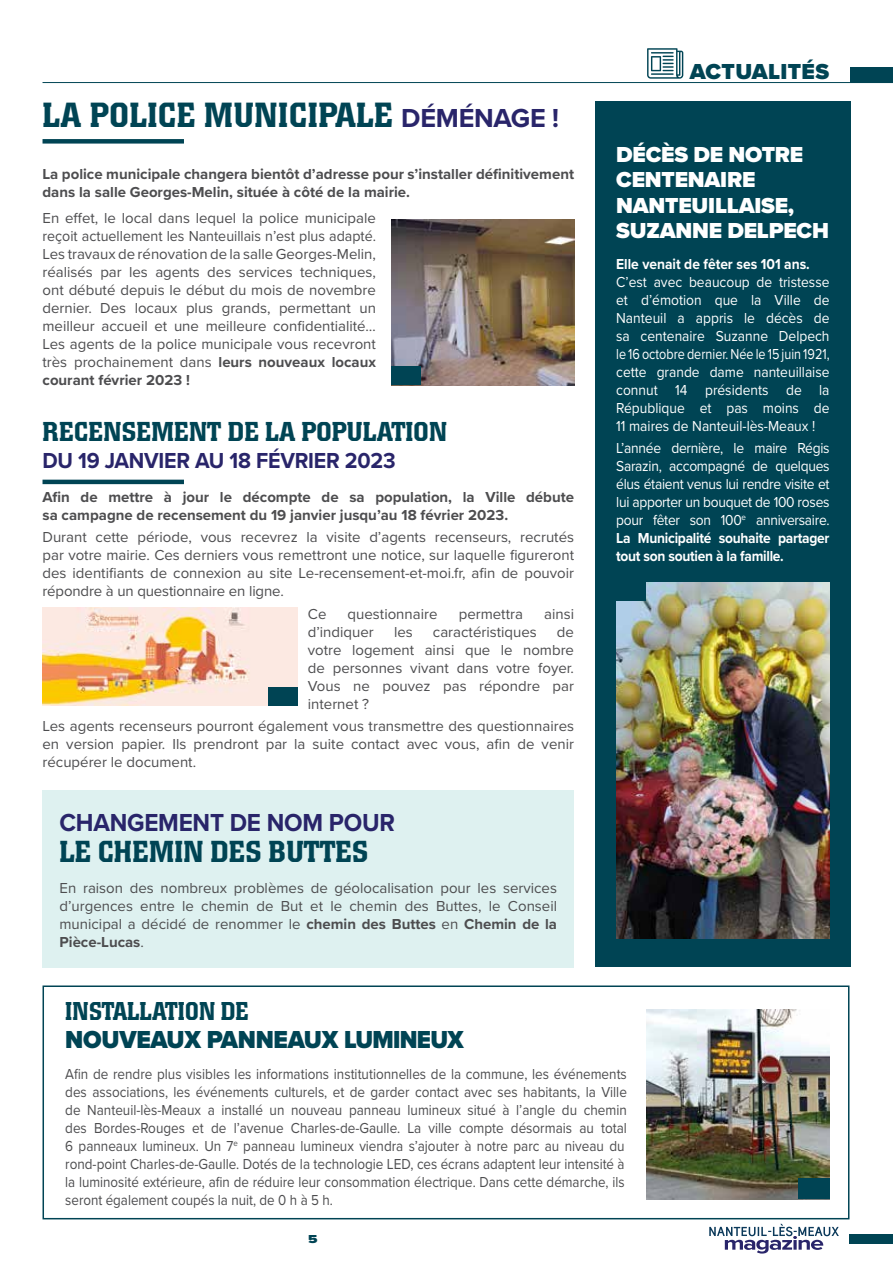
<style>
.page{position:relative;width:893px;height:1263px;background:#fff}
.page>*{position:absolute;margin:0;border:0;box-sizing:border-box;transform-origin:0 0}
.t1{font:500 34.5px "Colossalis";letter-spacing:.02em;color:#004454}
.t2{font:500 30px "Colossalis";letter-spacing:.01em;color:#004454}
.t3{font:500 27px "Colossalis";letter-spacing:.01em;color:#004454}
.t4{font:900 25.5px "Proxima Nova";letter-spacing:-.01em;color:#004454;scale:.95 1}
.t5{font:700 25.5px "Proxima Nova";letter-spacing:-.01em;color:#29256a;scale:.95 1}
.t6{font:500 25.5px "Colossalis";letter-spacing:-.01em;color:#004454;scale:.95 1}
.t7{font:900 22.5px/25.5px "Proxima Nova";letter-spacing:-.01em;color:#fff}
.t8{font:700 22.5px "Proxima Nova";letter-spacing:-.01em;color:#29256a;scale:.95 1}
.t9{font:900 22.5px "Proxima Nova";letter-spacing:.015em;color:#004454}
.t10{font:15px/18px "Proxima Nova";color:#4d4d4f;text-align:justify}
.t11{font:15px/18px "Proxima Nova";color:#4d4d4f;scale:.9 1}
.t12{font:15px/18px "Proxima Nova";letter-spacing:-.02em;color:#fff;text-align:justify;scale:.92 1}
.t13{font:700 15px/18px "Proxima Nova";color:#4d4d4f}
.t14{font:700 15px "Proxima Nova";color:#fff;scale:.92 1}
.t15{font:900 12px "Proxima Nova";color:#004454;scale:1.25 1}
.s1{font-family:"Proxima Nova";font-weight:700;font-size:27px;color:#29256a}
.s2{font-weight:700}
</style>
<div class="page">
<svg style="left:709px;top:1224px;width:130px;height:29px"></svg>
<div style="left:849px;top:1234px;width:44px;height:9px;background:#004454"></div>
<hr style="left:43px;top:82px;width:850px;height:1px;background:#004454">
<div style="left:850px;top:67px;width:43px;height:15px;background:#004454"></div>
<svg style="left:647px;top:48px;width:36px;height:31px"></svg>
<hr style="left:651px;top:73px;width:23px;height:2px;background:#004454">
<div style="left:595px;top:101px;width:256px;height:866px;background:#004454"></div>
<img style="left:616px;top:582px;width:214px;height:356px">
<div style="left:616px;top:582px;width:29px;height:19px;background:#004454"></div>
<div style="left:43px;top:790px;width:531px;height:177px;background:#def1f0"></div>
<div style="left:43px;top:139px;width:141px;height:5px;background:#004454"></div>
<img style="left:391px;top:220px;width:183px;height:165px">
<div style="left:391px;top:366px;width:29px;height:19px;background:#004454"></div>
<div style="left:43px;top:985px;width:806px;height:234px;border:2px solid #004454"></div>
<img style="left:647px;top:1009px;width:183px;height:190px">
<div style="left:798px;top:1178px;width:32px;height:21px;background:#004454"></div>
<hr style="left:43px;top:480px;width:141px;height:4px;background:#004454">
<img style="left:43px;top:608px;width:255px;height:98px">
<div style="left:269px;top:687px;width:29px;height:19px;background:#004454"></div>
<h1 class="t1" style="left:43px;top:96px;width:518px">LA POLICE MUNICIPALE <span class="s1">DÉMÉNAGE !</span></h1>
<p class="t13" style="left:43px;top:164px;width:533px">La police municipale changera bientôt d’adresse pour s’installer définitivement dans la salle Georges-Melin, située à côté de la mairie.</p>
<p class="t10" style="left:43px;top:208px;width:335px">En effet, le local dans lequel la police municipale reçoit actuellement les Nanteuillais n’est plus adapté.<br>Les travaux de rénovation de la salle Georges-Melin, réalisés par les agents des services techniques, ont débuté depuis le début du mois de novembre dernier. Des locaux plus grands, permettant un meilleur accueil et une meilleure confidentialité… Les agents de la police municipale vous recevront très prochainement dans <span class="s2">leurs nouveaux locaux courant février 2023 !</span></p>
<h3 class="t3" style="left:43px;top:416px;width:406px">RECENSEMENT DE LA POPULATION</h3>
<h3 class="t8" style="left:43px;top:444px;width:373px">DU 19 JANVIER AU 18 FÉVRIER 2023</h3>
<p class="t13" style="left:43px;top:488px;width:533px">Afin de mettre à jour le décompte de sa population, la Ville débute sa campagne de recensement du 19 janvier jusqu’au 18 février 2023.</p>
<p class="t10" style="left:43px;top:528px;width:533px">Durant cette période, vous recevrez la visite d’agents recenseurs, recrutés par votre mairie. Ces derniers vous remettront une notice, sur laquelle figureront des identifiants de connexion au site Le-recensement-et-moi.fr, afin de pouvoir répondre à un questionnaire en ligne.</p>
<p class="t10" style="left:308px;top:604px;width:20px">Ce</p>
<p class="t10" style="left:348px;top:604px;width:91px">questionnaire</p>
<p class="t10" style="left:459px;top:604px;width:66px">permettra</p>
<p class="t10" style="left:544px;top:604px;width:31px">ainsi</p>
<p class="t10" style="left:308px;top:622px;width:67px">d’indiquer</p>
<p class="t10" style="left:394px;top:622px;width:20px">les</p>
<p class="t10" style="left:433px;top:622px;width:105px">caractéristiques</p>
<p class="t10" style="left:308px;top:622px;width:268px;text-indent:249px">de votre logement ainsi que le nombre de personnes vivant dans votre foyer.<br>Vous ne pouvez pas répondre par internet ?</p>
<p class="t10" style="left:43px;top:716px;width:533px">Les agents recenseurs pourront également vous transmettre des questionnaires en version papier. Ils prendront par la suite contact avec vous, afin de venir récupérer le document.</p>
<h3 class="t5" style="left:60px;top:803px;width:355px">CHANGEMENT DE NOM POUR</h3>
<h2 class="t2" style="left:60px;top:835px;width:310px">LE CHEMIN DES BUTTES</h2>
<p class="t10" style="left:60px;top:878px;width:499px">En raison des nombreux problèmes de géolocalisation pour les services d’urgences entre le chemin de But et le chemin des Buttes, le Conseil municipal a décidé de renommer le <span class="s2">chemin des Buttes</span> en <span class="s2">Chemin de la Pièce-Lucas</span>.</p>
<h3 class="t9" style="left:690px;top:54px;width:141px">ACTUALITÉS</h3>
<h3 class="t7" style="left:616px;top:141px;width:214px">DÉCÈS DE NOTRE<br>CENTENAIRE<br>NANTEUILLAISE,<br>SUZANNE DELPECH</h3>
<p class="t14" style="left:616px;top:253px;width:212px">Elle venait de fêter ses 101 ans.</p>
<p class="t12" style="left:616px;top:273px;width:233px">C’est avec beaucoup de tristesse et d’émotion que la Ville de Nanteuil a appris le décès de sa centenaire Suzanne Delpech le 16 octobre dernier. Née le 15 juin 1921, cette grande dame nanteuillaise connut 14 présidents de la République et pas moins de 11 maires de Nanteuil-lès-Meaux !</p>
<p class="t12" style="left:616px;top:439px;width:233px">L’année dernière, le maire Régis Sarazin, accompagné de quelques élus étaient venus lui rendre visite et lui apporter un bouquet de 100 roses pour fêter son 100<sup>e</sup> anniversaire.<br><span class="s2">La Municipalité souhaite partager tout son soutien à la famille.</span></p>
<h3 class="t6" style="left:65px;top:996px;width:195px">INSTALLATION DE</h3>
<h3 class="t4" style="left:65px;top:1021px;width:421px">NOUVEAUX PANNEAUX LUMINEUX</h3>
<p class="t11" style="left:65px;top:1064px;width:626px">Afin de rendre plus visibles les informations institutionnelles de la commune, les événements des associations, les événements culturels, et de garder contact avec ses habitants, la Ville de Nanteuil-lès-Meaux a installé un nouveau panneau lumineux situé à l’angle du chemin des Bordes-Rouges et de l’avenue Charles-de-Gaulle. La ville compte désormais au total 6 panneaux lumineux. Un 7<sup>e</sup> panneau lumineux viendra s’ajouter à notre parc au niveau du rond-point Charles-de-Gaulle. Dotés de la technologie LED, ces écrans adaptent leur intensité à la luminosité extérieure, afin de réduire leur consommation électrique. Dans cette démarche, ils seront également coupés la nuit, de 0 h à 5 h.</p>
<p class="t15" style="left:308px;top:1230px;width:9px">5</p>
</div>
